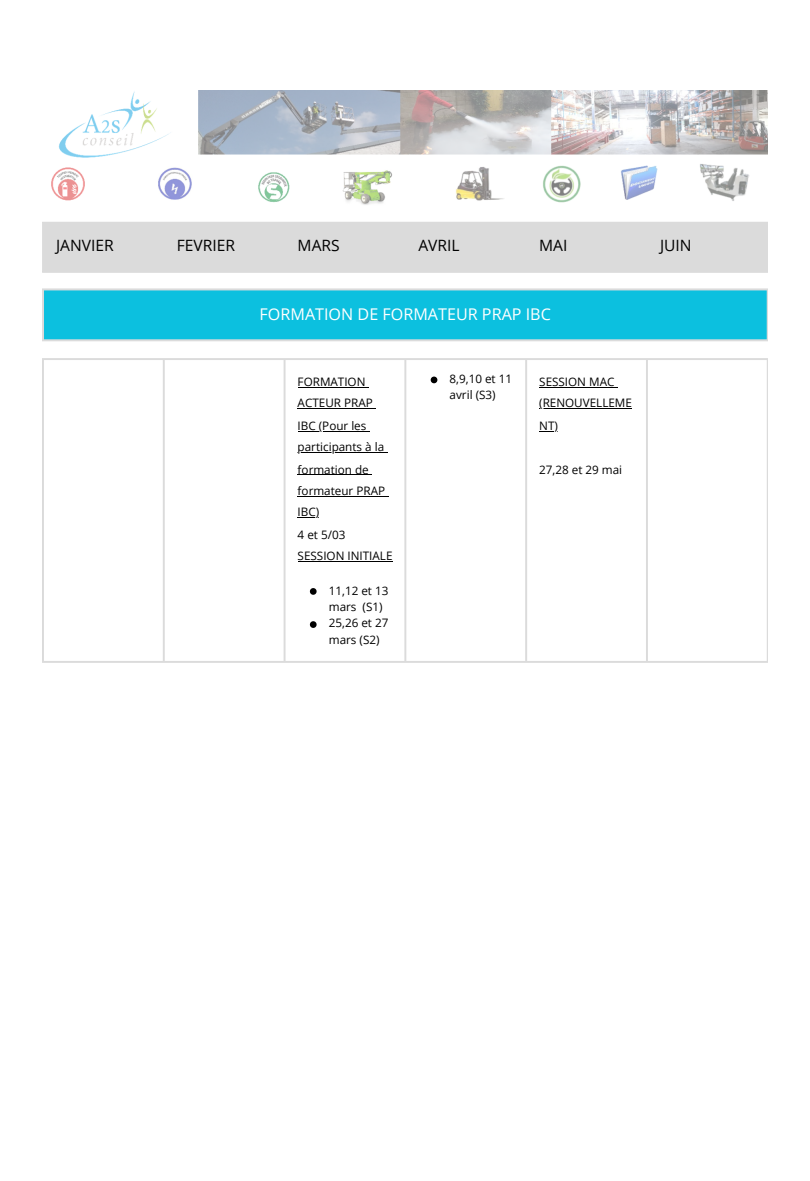
<style>
.page{position:relative;width:810px;height:1181px;background:#fff}
.page>*{position:absolute;margin:0;border:0;box-sizing:border-box;transform-origin:0 0}
.t1{font:16.2px "Open Sans";color:#fff}
.t2{font:15.6px "Open Sans";color:#000}
.t3{font:11.7px/21.8px "Open Sans";color:#000}
</style>
<div class="page">
<img style="left:51px;top:90px;width:717px;height:115px">
<div style="left:44px;top:224px;width:723px;height:47px;background:#dbdbdb"></div>
<hr style="left:42px;top:224px;width:2px;height:47px;background:#dbdbdb">
<hr style="left:163px;top:224px;width:2px;height:47px;background:#dbdbdb">
<hr style="left:284px;top:224px;width:2px;height:47px;background:#dbdbdb">
<hr style="left:404px;top:224px;width:2px;height:47px;background:#dbdbdb">
<hr style="left:525px;top:224px;width:2px;height:47px;background:#dbdbdb">
<hr style="left:646px;top:224px;width:2px;height:47px;background:#dbdbdb">
<hr style="left:767px;top:224px;width:1px;height:47px;background:#dbdbdb">
<hr style="left:42px;top:222px;width:726px;height:2px;background:#dbdbdb">
<hr style="left:42px;top:271px;width:726px;height:2px;background:#dbdbdb">
<div style="left:43px;top:289px;width:725px;height:51px;background:#0cc0df"></div>
<hr style="left:42px;top:290px;width:2px;height:49px;background:#dbdbdb">
<hr style="left:767px;top:290px;width:1px;height:49px;background:#dbdbdb">
<hr style="left:42px;top:288px;width:726px;height:2px;background:#dbdbdb">
<hr style="left:42px;top:339px;width:726px;height:2px;background:#dbdbdb">
<hr style="left:298px;top:387px;width:68px;height:1px;background:#000">
<hr style="left:298px;top:408px;width:75px;height:1px;background:#000">
<hr style="left:298px;top:430px;width:69px;height:1px;background:#000">
<hr style="left:298px;top:452px;width:86px;height:1px;background:#000">
<hr style="left:298px;top:474px;width:71px;height:1px;background:#000">
<hr style="left:298px;top:496px;width:87px;height:1px;background:#000">
<svg style="left:298px;top:517px;width:21px;height:1px"></svg>
<hr style="left:298px;top:561px;width:95px;height:1px;background:#000">
<svg style="left:310px;top:588px;width:7px;height:7px"></svg>
<svg style="left:310px;top:621px;width:7px;height:7px"></svg>
<svg style="left:431px;top:376px;width:6px;height:7px"></svg>
<hr style="left:539px;top:387px;width:76px;height:1px;background:#000">
<hr style="left:539px;top:408px;width:93px;height:1px;background:#000">
<hr style="left:42px;top:360px;width:2px;height:301px;background:#dbdbdb">
<hr style="left:163px;top:360px;width:2px;height:301px;background:#dbdbdb">
<hr style="left:284px;top:360px;width:2px;height:301px;background:#dbdbdb">
<hr style="left:404px;top:360px;width:2px;height:301px;background:#dbdbdb">
<hr style="left:525px;top:360px;width:2px;height:301px;background:#dbdbdb">
<hr style="left:646px;top:360px;width:2px;height:301px;background:#dbdbdb">
<hr style="left:767px;top:360px;width:1px;height:301px;background:#dbdbdb">
<hr style="left:42px;top:358px;width:726px;height:2px;background:#dbdbdb">
<hr style="left:42px;top:661px;width:726px;height:2px;background:#dbdbdb">
<p class="t2" style="left:56px;top:235px;width:59px">JANVIER</p>
<p class="t2" style="left:177px;top:235px;width:60px">FEVRIER</p>
<p class="t2" style="left:298px;top:235px;width:44px">MARS</p>
<p class="t2" style="left:418px;top:235px;width:43px">AVRIL</p>
<p class="t2" style="left:539px;top:235px;width:30px">MAI</p>
<p class="t2" style="left:660px;top:235px;width:33px">JUIN</p>
<p class="t1" style="left:260px;top:302px;width:293px">FORMATION DE FORMATEUR PRAP IBC</p>
<p class="t3" style="left:298px;top:370px;width:96px">FORMATION<br>ACTEUR PRAP<br>IBC (Pour les participants à la formation de formateur PRAP<br>IBC)<br>4 et 5/03<br>SESSION INITIALE</p>
<p class="t3" style="left:329px;top:583px;width:61px;line-height:15.6px">11,12 et 13 mars (S1)</p>
<p class="t3" style="left:329px;top:614px;width:61px;line-height:16.5px">25,26 et 27 mars (S2)</p>
<p class="t3" style="left:450px;top:370px;width:64px;line-height:16.5px">8,9,10 et 11 avril (S3)</p>
<p class="t3" style="left:539px;top:370px;width:94px">SESSION MAC (RENOUVELLEME<br>NT)</p>
<p class="t3" style="left:539px;top:458px;width:85px">27,28 et 29 mai</p>
</div>
